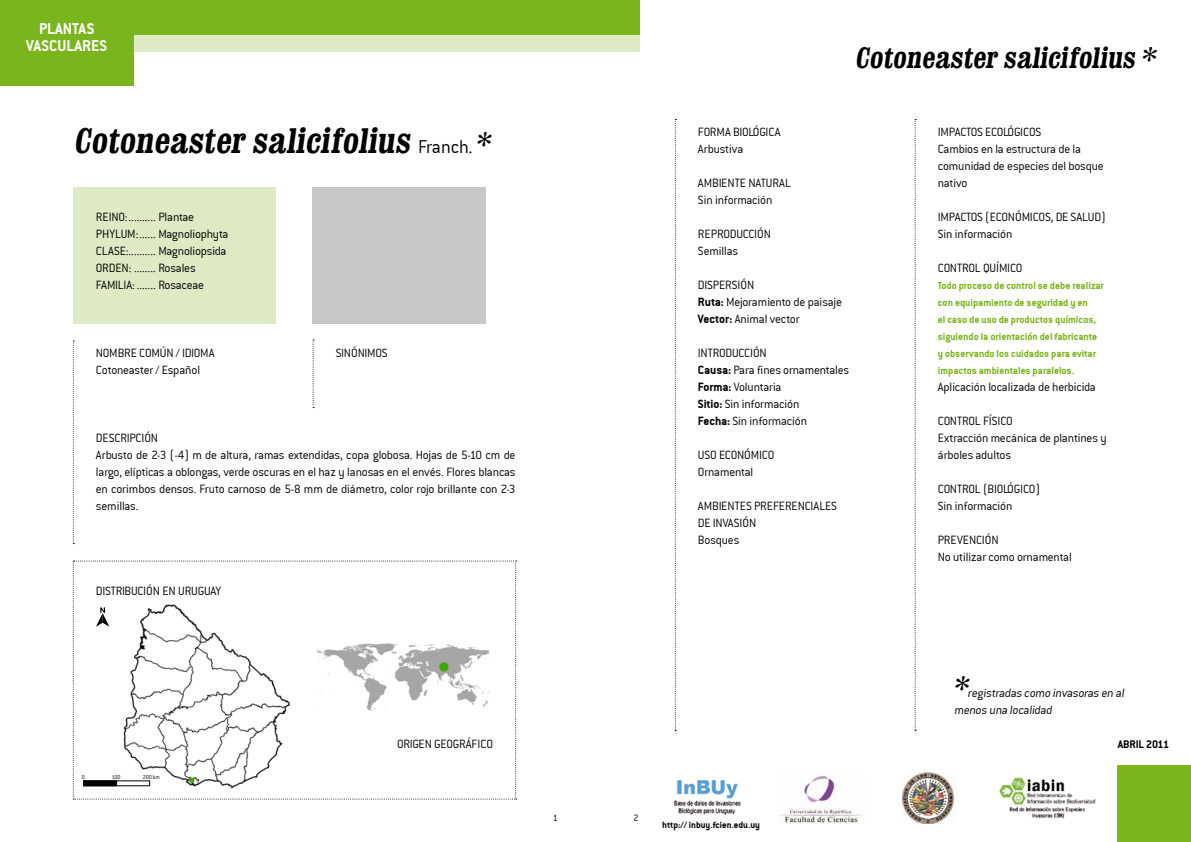
<style>
.page{position:relative;width:1191px;height:842px;background:#fff}
.page>*{position:absolute;margin:0;border:0;box-sizing:border-box;transform-origin:0 0}
.t1{font:700 condensed 36px "Clarendon";color:#000}
.t2{font:700 condensed 30px "Clarendon";color:#000}
.t3{font:17px/17px "Conduit ITCTT Bold";color:#fff;text-align:center}
.t4{font:13px/17px "Conduit ITCTT Light";letter-spacing:-.015em;color:#000}
.t5{font:12px "Conduit ITCTT Bold";letter-spacing:-.01em;color:#000}
.t6{font:11px/17px "Conduit ITCTT Bold";color:#7ab51d}
.t7{font:10px "Conduit ITCTT Bold";color:#000}
.t8{font:10px "Conduit ITCTT Light";color:#000}
.t9{font:6px "Conduit ITCTT Light";color:#000}
.s1{font-family:"Conduit ITCTT Light";font-weight:400;font-stretch:normal;font-size:20px}
.s2{font-size:30px}
.s3{font-family:"Conduit ITCTT Bold"}
</style>
<div class="page">
<div style="left:73px;top:187px;width:203px;height:136px;background:#ddeac4"></div>
<div style="left:313px;top:187px;width:173px;height:136px;background:#c6c7c8"></div>
<div style="left:0;top:34px;width:639px;height:17px;background:#ddeac4"></div>
<div style="left:0;top:0;width:639px;height:34px;background:#7ab51d"></div>
<div style="left:0;top:17px;width:133px;height:68px;background:#7ab51d"></div>
<div style="left:1117px;top:765px;width:74px;height:77px;background:#7ab51d"></div>
<svg style="left:73px;top:340px;width:1px;height:204px"></svg>
<svg style="left:313px;top:340px;width:1px;height:68px"></svg>
<img style="left:674px;top:780px;width:67px;height:35px">
<img style="left:902px;top:773px;width:53px;height:51px">
<img style="left:780px;top:775px;width:83px;height:48px">
<img style="left:999px;top:778px;width:96px;height:41px">
<svg style="left:675px;top:119px;width:1px;height:612px"></svg>
<svg style="left:914px;top:119px;width:2px;height:612px"></svg>
<svg style="left:73px;top:561px;width:443px;height:238px"></svg>
<div style="left:83px;top:780px;width:34px;height:6px;background:#000"></div>
<div style="left:83px;top:780px;width:67px;height:6px;border:1px solid #000"></div>
<img style="left:313px;top:612px;width:179px;height:119px">
<h3 class="t3" style="left:26px;top:20px;width:82px">PLANTAS<br>VASCULARES</h3>
<h1 class="t1" style="left:73px;top:118px;width:423px">Cotoneaster salicifolius <span class="s1">Fr a n c h .</span> <span class="s2">*</span></h1>
<p class="t4" style="left:96px;top:208px;width:134px">REINO:.......... Plantae<br>PHYLUM:...... Magnoliophyta<br>CLASE:.......... Magnoliopsida<br>ORDEN: ........ Rosales<br>FAMILIA: ....... Rosaceae</p>
<p class="t4" style="left:96px;top:344px;width:120px">NOMBRE COMÚN / IDIOMA<br>Cotoneaster / Español</p>
<p class="t4" style="left:336px;top:344px;width:53px">SINÓNIMOS</p>
<p class="t4" style="left:96px;top:429px;width:421px">DESCRIPCIÓN<br>Arbusto de 2-3 (-4) m de altura, ramas extendidas, copa globosa. Hojas de 5-10 cm de largo, elípticas a oblongas, verde oscuras en el haz y lanosas en el envés. Flores blancas en corimbos densos. Fruto carnoso de 5-8 mm de diámetro, color rojo brillante con 2-3 semillas.</p>
<p class="t4" style="left:96px;top:582px;width:127px">DISTRIBUCIÓN EN URUGUAY</p>
<p class="t9" style="left:82px;top:773px;width:5px">0</p>
<p class="t9" style="left:112px;top:773px;width:10px">100</p>
<p class="t9" style="left:143px;top:773px;width:19px">200 km</p>
<p class="t4" style="left:397px;top:735px;width:97px">ORIGEN GEOGRÁFICO</p>
<h2 class="t2" style="left:854px;top:39px;width:307px">Cotoneaster salicifolius *</h2>
<p class="t4" style="left:698px;top:123px;width:84px">FORMA BIOlÓGICA<br>Arbustiva</p>
<p class="t4" style="left:698px;top:174px;width:13px">Ambiente</p>
<p class="t4" style="left:698px;top:174px;width:76px;text-indent:50px">natural<br>Sin información</p>
<p class="t4" style="left:698px;top:225px;width:42px">Reproducción<br>Semillas</p>
<p class="t4" style="left:698px;top:276px;width:145px">Dispersión<br><span class="s3">Ruta:</span> Mejoramiento de paisaje<br><span class="s3">Vector:</span> Animal vector</p>
<p class="t4" style="left:698px;top:344px;width:153px">Introducción<br><span class="s3">Causa:</span> Para fines ornamentales<br><span class="s3">Forma:</span> Voluntaria<br><span class="s3">Sitio:</span> Sin información<br><span class="s3">Fecha:</span> Sin información</p>
<p class="t4" style="left:698px;top:446px;width:78px">USO ECONÓMICO<br>Ornamental</p>
<p class="t4" style="left:698px;top:497px;width:13px">Ambientes</p>
<p class="t4" style="left:754px;top:497px;width:7px">preferenciales</p>
<p class="t4" style="left:698px;top:514px;width:43px">de invasión<br>Bosques</p>
<p class="t4" style="left:937px;top:123px;width:167px;text-indent:47px">ecológicos<br>Cambios en la estructura de la comunidad de especies del bosque nativo</p>
<p class="t4" style="left:937px;top:208px;width:10px">Impactos</p>
<p class="t4" style="left:937px;top:123px;width:10px">Impactos</p>
<p class="t4" style="left:937px;top:208px;width:169px;text-indent:47px">(ECONÓMICOS, DE SALUD)<br>Sin información</p>
<p class="t4" style="left:937px;top:259px;width:13px">Control</p>
<p class="t4" style="left:983px;top:259px;width:23px">Químico</p>
<p class="t6" style="left:937px;top:277px;width:168px">Todo proceso de control se debe realizar con equipamiento de seguridad y en<br>el caso de uso de productos químicos, siguiendo la orientación del fabricante y observando los cuidados para evitar impactos ambientales paralelos.</p>
<p class="t4" style="left:937px;top:378px;width:159px">Aplicación localizada de herbicida</p>
<p class="t4" style="left:937px;top:412px;width:7px">control</p>
<p class="t4" style="left:937px;top:412px;width:170px;text-indent:45px">físico<br>Extracción mecánica de plantines y árboles adultos</p>
<p class="t4" style="left:937px;top:480px;width:13px">Control</p>
<p class="t4" style="left:983px;top:480px;width:11px">(biológico</p>
<p class="t4" style="left:1035px;top:480px;width:6px">)</p>
<p class="t4" style="left:937px;top:497px;width:76px">sin información</p>
<p class="t4" style="left:937px;top:531px;width:135px">Prevención<br>No utilizar como ornamental</p>
<p class="t8" style="left:553px;top:812px;width:7px">1</p>
<p class="t8" style="left:633px;top:812px;width:7px">2</p>
<p class="t7" style="left:662px;top:819px;width:99px">http:// inbuy.fcien.edu.uy</p>
<h2 class="t2" style="left:954px;top:668px;width:20px">*</h2>
<p class="t4" style="left:954px;top:684px;width:173px;text-indent:13px">registradas como invasoras en al menos una localidad</p>
<p class="t5" style="left:1117px;top:737px;width:53px">ABRIL 2011</p>
</div>
